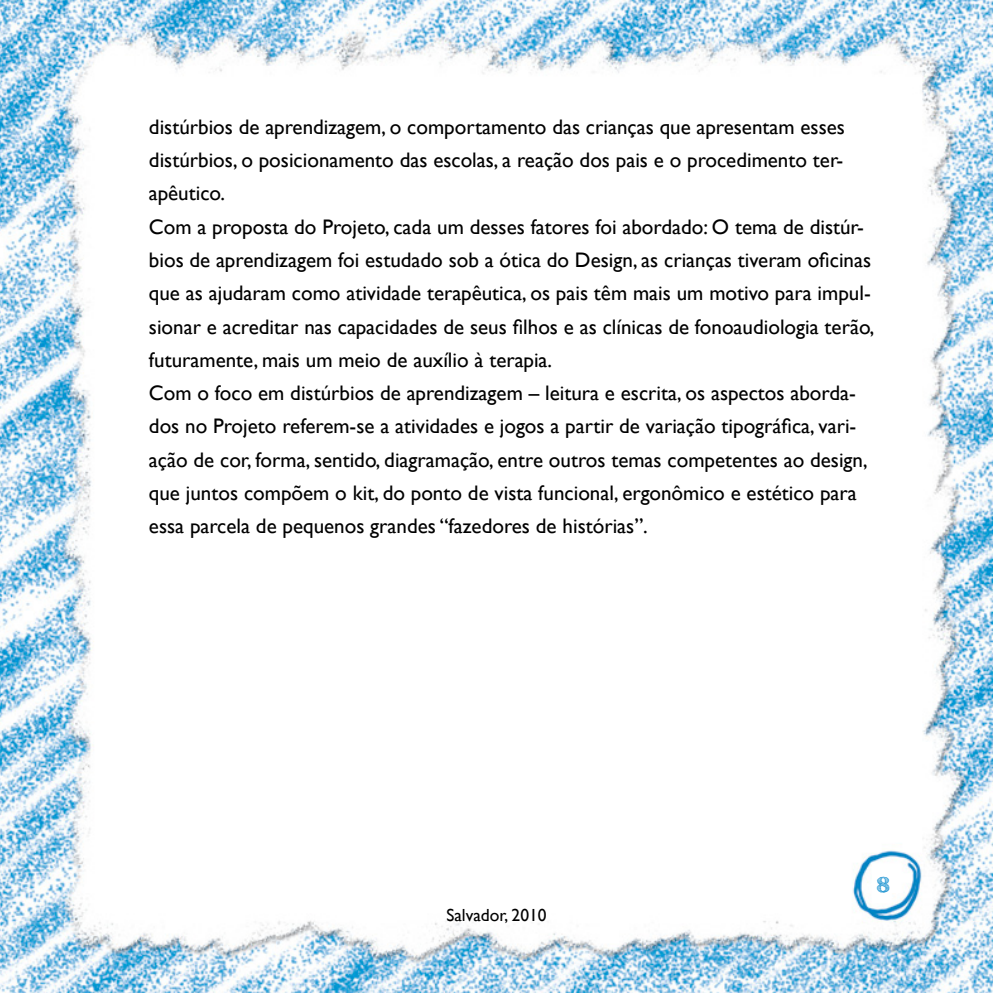
<style>
.page{position:relative;width:993px;height:993px;background:#fff}
.page>*{position:absolute;margin:0;border:0;box-sizing:border-box;transform-origin:0 0}
.t1{font:21px/33.2px "Gill Sans";color:#000}
.t2{font:700 21px "FFF Tusj";color:#0086cb}
.t3{font:17.5px "Gill Sans";color:#000}
</style>
<div class="page">
<img style="left:0;top:0;width:992px;height:992px">
<p class="t1" style="left:149px;top:111px;width:726px">distúrbios de aprendizagem, o comportamento das crianças que apresentam esses distúrbios, o posicionamento das escolas, a reação dos pais e o procedimento ter&shy;apêutico.<br>Com a proposta do Projeto, cada um desses fatores foi abordado: O tema de distúr&shy;bios de aprendizagem foi estudado sob a ótica do Design, as crianças tiveram oficinas que as ajudaram como atividade terapêutica, os pais têm mais um motivo para impul&shy;sionar e acreditar nas capacidades de seus filhos e as clínicas de fonoaudiologia terão, futuramente, mais um meio de auxílio à terapia.<br>Com o foco em distúrbios de aprendizagem – leitura e escrita, os aspectos aborda&shy;dos no Projeto referem-se a atividades e jogos a partir de variação tipográfica, vari&shy;ação de cor, forma, sentido, diagramação, entre outros temas competentes ao design, que juntos compõem o kit, do ponto de vista funcional, ergonômico e estético para essa parcela de pequenos grandes “fazedores de histórias”.</p>
<p class="t3" style="left:446px;top:904px;width:102px">Salvador, 2010</p>
<p class="t2" style="left:875px;top:871px;width:16px">8</p>
</div>
